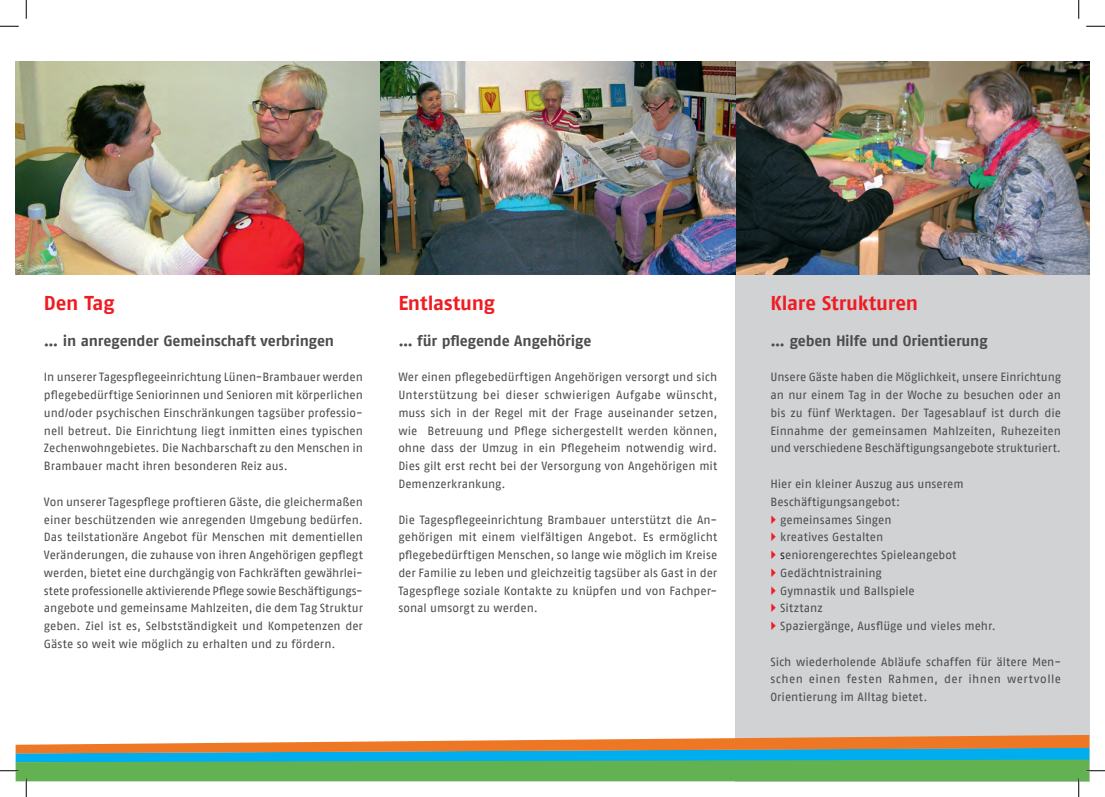
<style>
.page{position:relative;width:1105px;height:797px;background:#fff}
.page>*{position:absolute;margin:0;border:0;box-sizing:border-box;transform-origin:0 0}
.t1{font:20px "AWO Fago Office Bold 3";letter-spacing:-.01em;color:#ee1d23}
.t2{font:15px "AWO Fago Office Bold 3";letter-spacing:-.015em;color:#4b4c4d}
.t3{font:700 15px "AWO Fago Office";letter-spacing:-.01em;color:#4b4c4d}
.t4{font:11.88px/17.8px "AWO Fago Office 3";color:#4b4c4d;text-align:justify}
.t5{font:11.88px/17.8px "AWO Fago Office";color:#4b4c4d}
.s1{font-family:"AWO Fago Office 3"}
.s2{color:#231f20}
</style>
<div class="page">
<img style="left:735px;top:62px;width:354px;height:213px">
<div style="left:735px;top:275px;width:354px;height:506px;background:#d1d2d4"></div>
<img style="left:16px;top:62px;width:365px;height:213px">
<img style="left:381px;top:62px;width:354px;height:213px">
<svg style="left:0;top:25px;width:19px;height:2px"></svg>
<svg style="left:1086px;top:25px;width:19px;height:2px"></svg>
<svg style="left:25px;top:0;width:2px;height:19px"></svg>
<svg style="left:1078px;top:0;width:1px;height:19px"></svg>
<svg style="left:0;top:735px;width:1105px;height:62px"></svg>
<h1 class="t1" style="left:44px;top:292px;width:72px">Den Tag</h1>
<p class="t2" style="left:44px;top:332px;width:292px">… in anregender Gemeinschaft verbringen</p>
<p class="t5" style="left:44px;top:368px;width:320px">In unserer Tagespflegeeinrichtung Lünen-Brambauer werden pflegebedürftige Seniorinnen und Senioren mit körperlichen</p>
<p class="t4" style="left:44px;top:404px;width:320px">und/oder psychischen Einschränkungen tagsüber professio&shy;nell betreut. Die Einrichtung liegt inmitten eines typischen Zechenwohngebietes. Die Nachbarschaft zu den Menschen in Brambauer macht ihren besonderen Reiz aus.</p>
<p class="t5" style="left:44px;top:492px;width:320px">Von unserer Tagespflege proftieren Gäste, die gleichermaßen</p>
<p class="t4" style="left:44px;top:510px;width:320px">einer beschützenden wie anregenden Umgebung bedürfen.<br>Das teilstationäre Angebot für Menschen mit dementiellen</p>
<p class="t5" style="left:44px;top:546px;width:320px">Veränderungen, die zuhause von ihren Angehörigen gepflegt</p>
<p class="t4" style="left:44px;top:563px;width:320px">werden, bietet eine durchgängig von Fachkräften gewährlei-</p>
<p class="t5" style="left:44px;top:581px;width:320px">stete professionelle aktivierende Pflege sowie Beschäftigungs-</p>
<p class="t4" style="left:44px;top:599px;width:320px">angebote und gemeinsame Mahlzeiten, die dem Tag Struktur geben. Ziel ist es, Selbstständigkeit und Kompetenzen der Gäste so weit wie möglich zu erhalten und zu fördern.</p>
<h1 class="t1" style="left:398px;top:292px;width:98px">Entlastung</h1>
<p class="t3" style="left:398px;top:332px;width:195px">… für pflegende Angehörige</p>
<p class="t5" style="left:398px;top:368px;width:320px">Wer einen pflegebedürftigen Angehörigen versorgt und sich</p>
<p class="t4" style="left:398px;top:386px;width:320px">Unterstützung bei dieser schwierigen Aufgabe wünscht, muss sich in der Regel mit der Frage auseinander setzen,</p>
<p class="t5" style="left:398px;top:421px;width:320px">wie Betreuung und Pflege sichergestellt werden können, ohne dass der Umzug in ein Pflegeheim notwendig wird.</p>
<p class="t4" style="left:398px;top:457px;width:320px">Dies gilt erst recht bei der Versorgung von Angehörigen mit<br>Demenzerkrankung.</p>
<p class="t5" style="left:398px;top:510px;width:320px">Die Tagespflegeeinrichtung Brambauer unterstützt die An<span class="s1">-</span></p>
<p class="t4" style="left:398px;top:528px;width:320px">gehörigen mit einem vielfältigen Angebot. Es ermöglicht</p>
<p class="t5" style="left:398px;top:546px;width:320px">pflegebedürftigen Menschen, so lange wie möglich im Kreise</p>
<p class="t4" style="left:398px;top:563px;width:320px">der Familie zu leben und gleichzeitig tagsüber als Gast in der</p>
<p class="t5" style="left:398px;top:581px;width:320px">Tagespflege soziale Kontakte zu knüpfen und von Fachper<span class="s1">-</span></p>
<p class="t4" style="left:398px;top:599px;width:141px">sonal umsorgt zu werden.</p>
<h1 class="t1" style="left:770px;top:292px;width:149px">Klare Strukturen</h1>
<p class="t2" style="left:770px;top:332px;width:219px">… geben Hilfe und Orientierung</p>
<p class="t4" style="left:770px;top:368px;width:292px">Unsere Gäste haben die Möglichkeit, unsere Einrichtung an nur einem Tag in der Woche zu besuchen oder an bis zu fünf Werktagen. Der Tagesablauf ist durch die Einnahme der gemeinsamen Mahlzeiten, Ruhezeiten und verschiedene Beschäftigungsangebote strukturiert.</p>
<p class="t4" style="left:770px;top:475px;width:195px">Hier ein kleiner Auszug aus unserem</p>
<p class="t4" style="left:770px;top:492px;width:131px">Beschäftigungsangebot:</p>
<p class="t4" style="left:780px;top:510px;width:113px">gemeinsames Singen</p>
<p class="t4" style="left:780px;top:528px;width:105px">kreatives Gestalten</p>
<p class="t4" style="left:780px;top:546px;width:178px"><span class="s2">s</span>eniorengerechtes Spieleangebot</p>
<p class="t4" style="left:780px;top:563px;width:103px">Gedächtnistraining</p>
<p class="t4" style="left:780px;top:581px;width:136px">Gymnastik und Ballspiele</p>
<p class="t4" style="left:780px;top:599px;width:44px">Sitztanz</p>
<p class="t5" style="left:780px;top:617px;width:217px">Spaziergänge, Ausflüge und vieles mehr.</p>
<p class="t4" style="left:770px;top:652px;width:292px">Sich wiederholende Abläufe schaffen für ältere Men&shy;schen einen festen Rahmen, der ihnen wertvolle Orientierung im Alltag bietet.</p>
</div>
